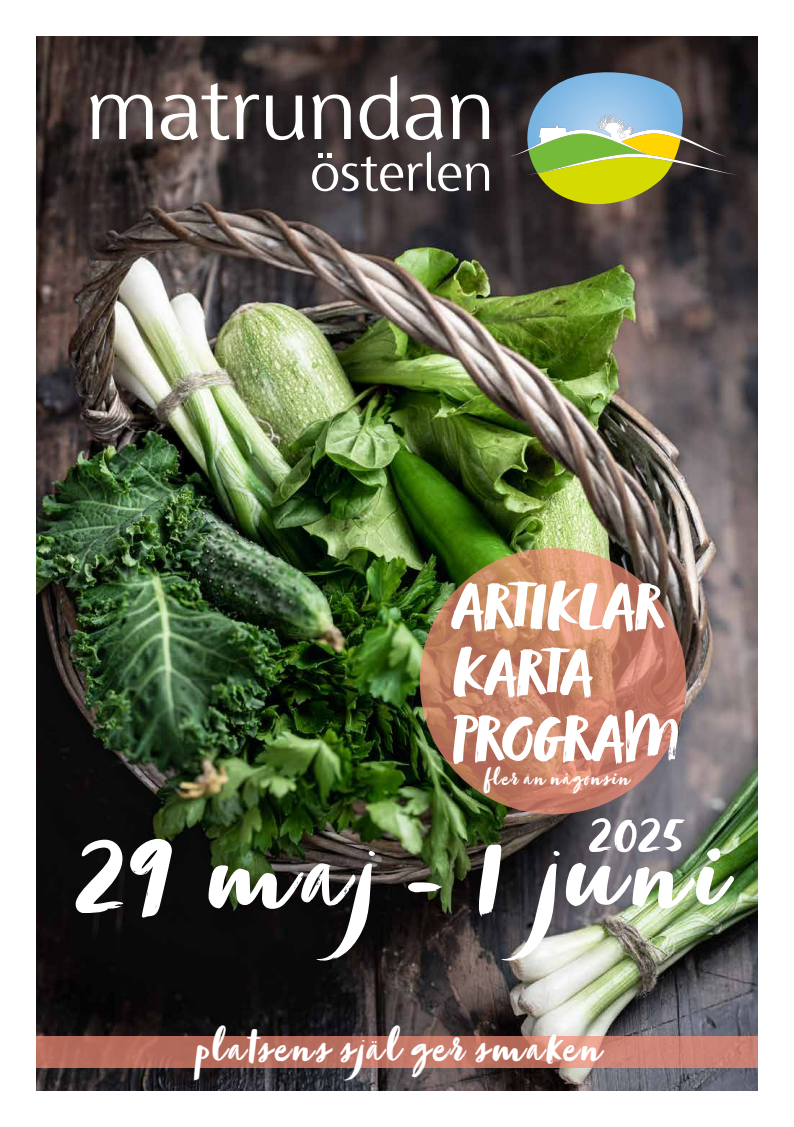
<style>
.page{position:relative;width:794px;height:1127px;background:#fff}
.page>*{position:absolute;margin:0;border:0;box-sizing:border-box;transform-origin:0 0}
.t1{font:130px "Zooja Pro";letter-spacing:.075em;color:#fff}
.t2{font:66px/66px "Zooja Pro";letter-spacing:.005em;color:#fff}
.t3{font:60px "Zooja Pro";color:#fff}
.t4{font:48px "Zooja Pro";letter-spacing:.065em;color:#fff}
.t5{font:25px "Zooja Pro";letter-spacing:.07em;color:#fff}
</style>
<div class="page">
<img style="left:36px;top:36px;width:722px;height:1055px">
<svg style="left:420px;top:548px;width:266px;height:266px;background:#c68267"></svg>
<svg style="left:509px;top:96px;width:231px;height:113px;background:#788355"></svg>
<svg style="left:90px;top:94px;width:63px;height:45px"></svg>
<svg style="left:161px;top:83px;width:98px;height:57px"></svg>
<svg style="left:266px;top:96px;width:38px;height:44px"></svg>
<svg style="left:312px;top:94px;width:39px;height:45px"></svg>
<svg style="left:360px;top:75px;width:39px;height:65px"></svg>
<svg style="left:406px;top:94px;width:37px;height:46px"></svg>
<svg style="left:450px;top:94px;width:39px;height:45px"></svg>
<svg style="left:312px;top:151px;width:177px;height:40px"></svg>
<svg style="left:36px;top:1035px;width:722px;height:32px;background:#bd7566"></svg>
<h2 class="t2" style="left:451px;top:580px;width:229px">ARTIKLAR<br>KARTA<br>PROGRAM</h2>
<p class="t5" style="left:484px;top:763px;width:146px">fler än någonsin</p>
<p class="t3" style="left:589px;top:798px;width:95px">2025</p>
<h1 class="t1" style="left:75px;top:795px;width:645px">29 maj - 1 juni</h1>
<p class="t4" style="left:194px;top:1019px;width:406px">platsens själ ger smaken</p>
</div>
